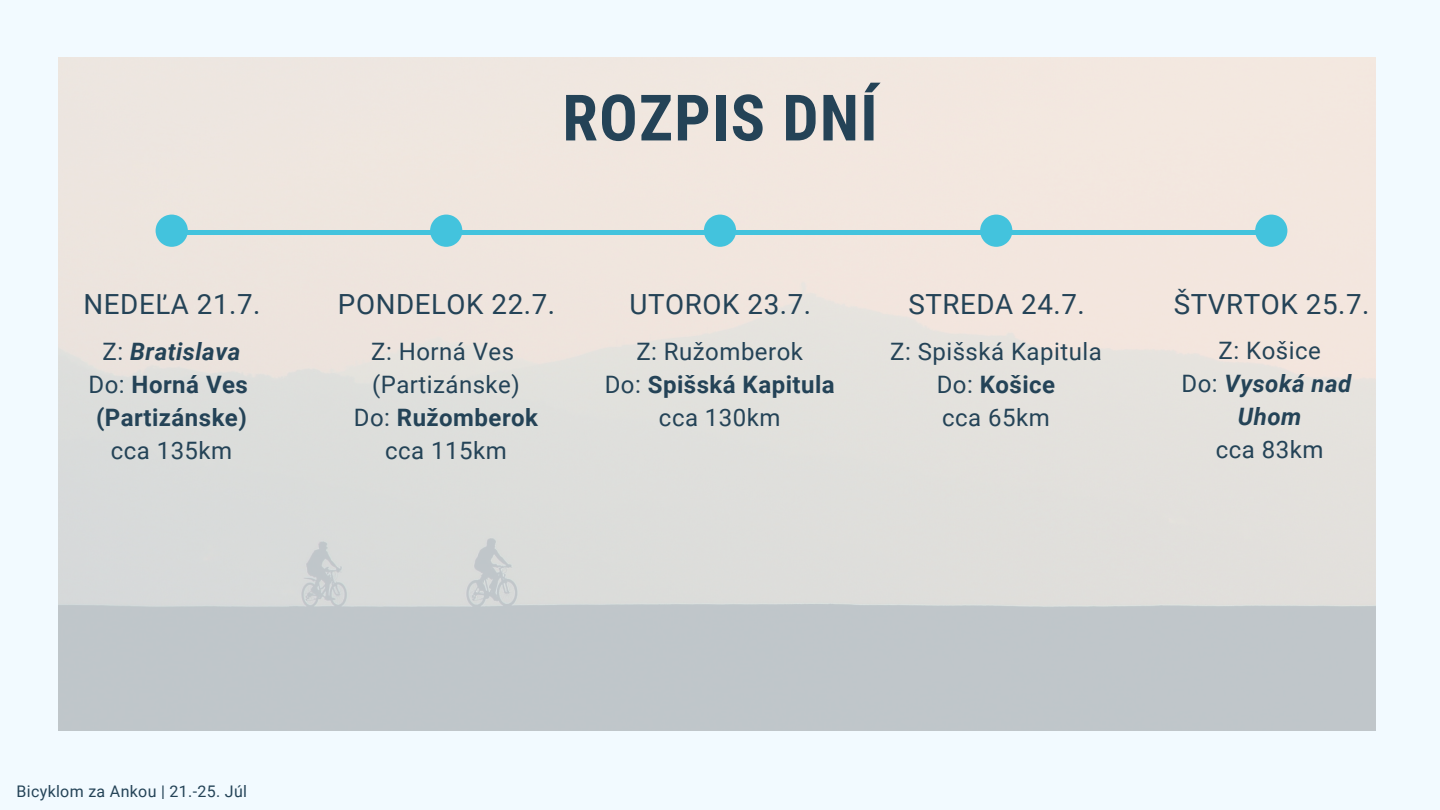
<style>
.page{position:relative;width:1440px;height:810px;background:#f2faff}
.page>*{position:absolute;margin:0;border:0;box-sizing:border-box;transform-origin:0 0}
.t1{font:700 64px "Roboto Condensed";letter-spacing:.02em;color:#244357}
.t2{font:27.8px "Roboto";letter-spacing:.02em;color:#244357}
.t3{font:24px/33px "Roboto";letter-spacing:.02em;color:#244357;text-align:center}
.t4{font:700 24px/33px "Roboto";letter-spacing:.02em;color:#244357;text-align:center}
.t5{font:italic 700 24px/33px "Roboto";letter-spacing:.02em;color:#244357;text-align:center}
.t6{font:16px "Roboto";letter-spacing:.02em;color:#244357}
.s1{font-weight:400}
.s2{font-style:italic}
.s3{font-weight:700}
.s4{font-weight:400;font-style:normal}
</style>
<div class="page">
<img style="left:58px;top:57px;width:1317px;height:674px">
<svg style="left:156px;top:215px;width:32px;height:32px"></svg>
<svg style="left:430px;top:215px;width:32px;height:32px"></svg>
<svg style="left:704px;top:215px;width:32px;height:32px"></svg>
<svg style="left:980px;top:215px;width:32px;height:32px"></svg>
<svg style="left:1255px;top:215px;width:32px;height:32px"></svg>
<hr style="left:172px;top:230px;width:1098px;height:4px;background:#43c3dd">
<p class="t2" style="left:84px;top:288px;width:178px">NEDEĽA 21.7.</p>
<p class="t4" style="left:88px;top:336px;width:161px"><span class="s1">Z:</span> <span class="s2">Bratislava<br></span><span class="s1">Do:</span> Horná Ves (Partizánske)</p>
<p class="t3" style="left:111px;top:435px;width:123px">cca 135km</p>
<h1 class="t1" style="left:562px;top:81px;width:317px">ROZPIS DNÍ</h1>
<p class="t2" style="left:338px;top:288px;width:219px">PONDELOK 22.7.</p>
<p class="t3" style="left:354px;top:336px;width:186px">Z: Horná Ves (Partizánske)<br>Do: <span class="s3">Ružomberok </span>cca 115km</p>
<p class="t2" style="left:630px;top:288px;width:183px">UTOROK 23.7.</p>
<p class="t3" style="left:605px;top:336px;width:232px">Z: Ružomberok<br>Do: <span class="s3">Spišská Kapitula </span>cca 130km</p>
<p class="t2" style="left:908px;top:288px;width:178px">STREDA 24.7.</p>
<p class="t3" style="left:890px;top:336px;width:213px">Z: Spišská Kapitula<br>Do: <span class="s3">Košice<br></span>cca 65km</p>
<p class="t2" style="left:1174px;top:288px;width:197px">ŠTVRTOK 25.7.</p>
<p class="t5" style="left:1182px;top:334px;width:171px"><span class="s4">Z: Košice<br>Do:</span> Vysoká nad<br>Uhom</p>
<p class="t3" style="left:1216px;top:433px;width:109px">cca 83km</p>
<p class="t6" style="left:17px;top:783px;width:232px">Bicyklom za Ankou | 21.-25. Júl</p>
</div>
